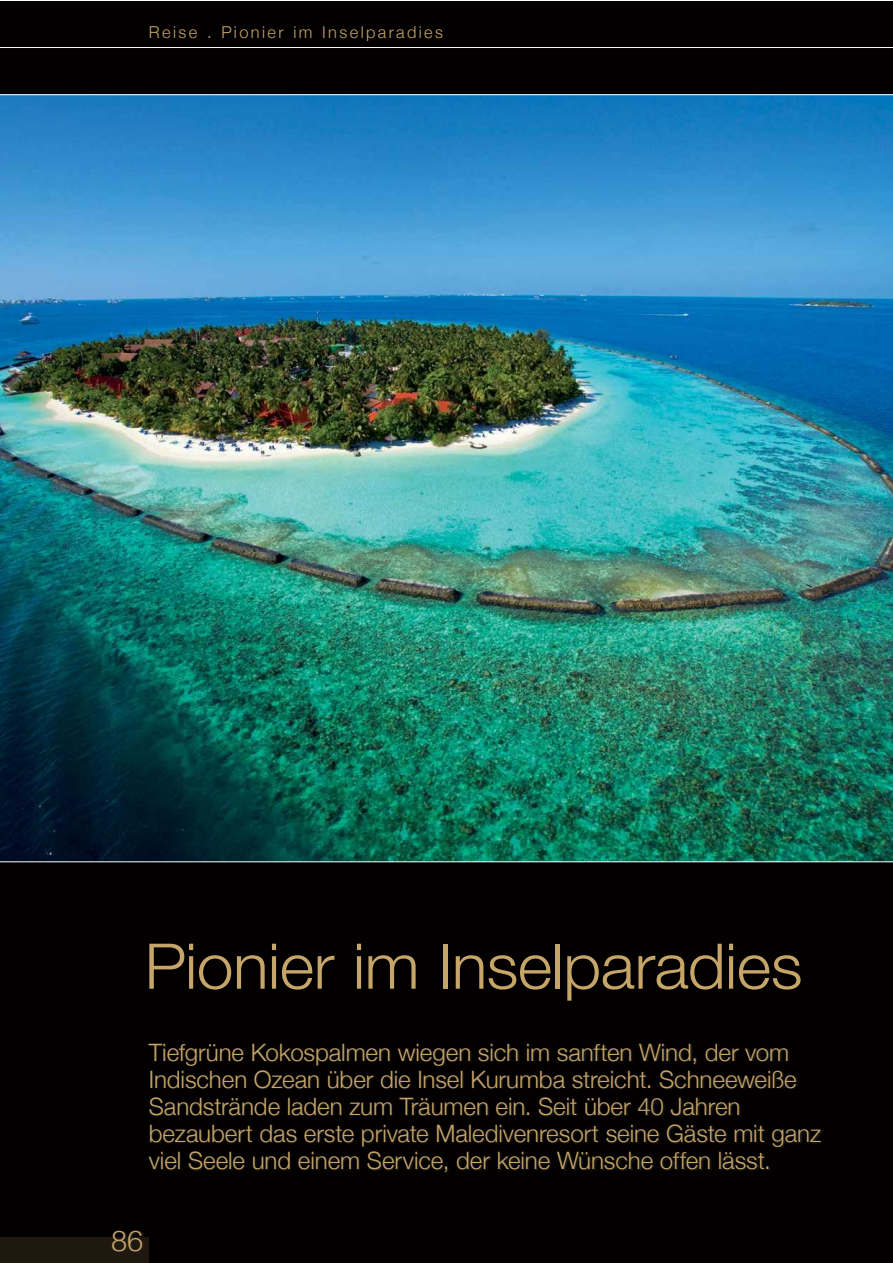
<style>
.page{position:relative;width:893px;height:1263px;background:#fff}
.page>*{position:absolute;margin:0;border:0;box-sizing:border-box;transform-origin:0 0}
.t1{font:300 63px "Helvetica Neue";letter-spacing:-.01em;color:#c5a568;scale:1.05 1}
.t2{font:300 28.8px "Helvetica Neue";color:#c5a568}
.t3{font:300 24px/27px "Helvetica Neue";color:#c5a568}
.t4{font:300 16.35px "Helvetica Neue";letter-spacing:.145em;color:#c5a568}
</style>
<div class="page">
<div style="left:0;top:1px;width:892px;height:1262px;background:#020000"></div>
<svg style="left:149px;top:1044px;width:673px;height:130px"></svg>
<img style="left:0;top:94px;width:892px;height:768px">
<div style="left:0;top:1237px;width:149px;height:26px;background:#1f180f"></div>
<svg style="left:113px;top:1231px;width:31px;height:21px"></svg>
<hr style="left:0;top:47px;width:892px;height:1px;background:#fff">
<p class="t4" style="left:149px;top:23px;width:296px">Reise . Pionier im Inselparadies</p>
<h1 class="t1" style="left:145px;top:928px;width:628px">Pionier im Inselparadies</h1>
<p class="t3" style="left:149px;top:1038px;width:674px">Tiefgrüne Kokospalmen wiegen sich im sanften Wind, der vom Indischen Ozean über die Insel Kurumba streicht. Schneeweiße Sandstrände laden zum Träumen ein. Seit über 40 Jahren bezaubert das erste private Maledivenresort seine Gäste mit ganz viel Seele und einem Service, der keine Wünsche offen lässt.</p>
<p class="t2" style="left:111px;top:1223px;width:34px">86</p>
</div>
